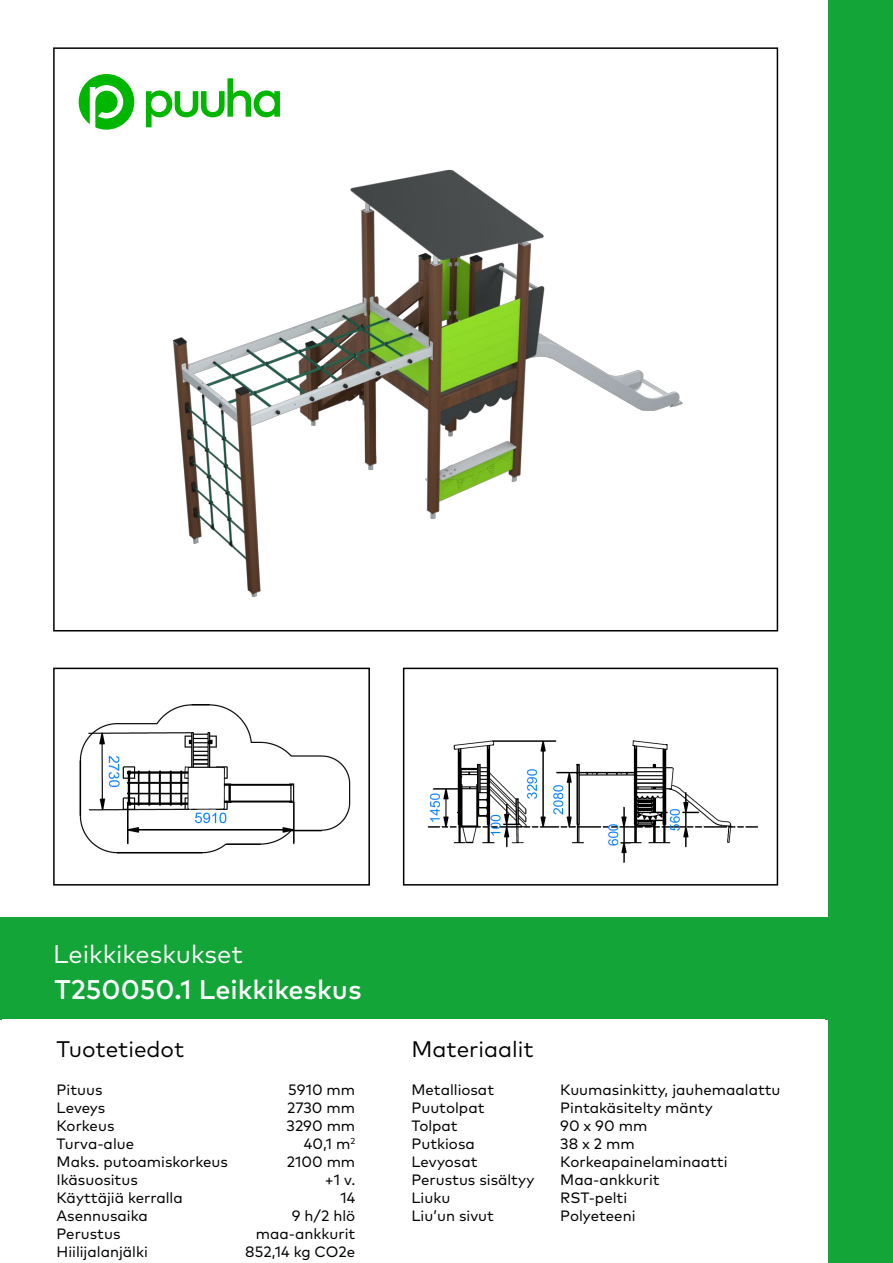
<style>
.page{position:relative;width:893px;height:1263px;background:#fff}
.page>*{position:absolute;margin:0;border:0;box-sizing:border-box;transform-origin:0 0}
.t1{font:500 27px "Mark Pro";color:#fff}
.t2{font:25.5px "Mark Pro";color:#fff}
.t3{font:22.5px "Mark Pro";color:#000}
.t4{font:15px/18px "Mark Pro";color:#000}
</style>
<div class="page">
<div style="left:828px;top:0;width:65px;height:1263px;background:#13a538"></div>
<div style="left:0;top:918px;width:884px;height:102px;background:#13a538"></div>
<svg style="left:79px;top:74px;width:55px;height:54px"></svg>
<svg style="left:146px;top:78px;width:134px;height:37px"></svg>
<div style="left:53px;top:668px;width:317px;height:217px;border:2px solid #000"></div>
<div style="left:403px;top:668px;width:375px;height:217px;border:2px solid #000"></div>
<img style="left:84px;top:115px;width:664px;height:516px">
<img style="left:428px;top:740px;width:331px;height:123px">
<img style="left:79px;top:704px;width:272px;height:150px">
<h2 class="t2" style="left:53px;top:935px;width:191px">Leikkikeskukset</h2>
<h1 class="t1" style="left:54px;top:969px;width:309px">T250050.1 Leikkikeskus</h1>
<h3 class="t3" style="left:57px;top:1032px;width:129px">Tuotetiedot</h3>
<h3 class="t3" style="left:411px;top:1032px;width:124px">Materiaalit</h3>
<p class="t4" style="left:57px;top:1079px;width:173px">Pituus<br>Leveys<br>Korkeus<br>Turva-alue<br>Maks. putoamiskorkeus<br>Ikäsuositus<br>Käyttäjiä kerralla<br>Asennusaika<br>Perustus<br>Hiilijalanjälki</p>
<p class="t4" style="left:411px;top:1079px;width:124px">Metalliosat<br>Puutolpat<br>Tolpat<br>Putkiosa<br>Levyosat<br>Perustus sisältyy<br>Liuku<br>Liu’un sivut</p>
<p class="t4" style="left:560px;top:1079px;width:222px">Kuumasinkitty, jauhemaalattu<br>Pintakäsitelty mänty<br>90 x 90 mm<br>38 x 2 mm<br>Korkeapainelaminaatti<br>Maa-ankkurit<br>RST-pelti<br>Polyeteeni</p>
<p class="t4" style="left:245px;top:1079px;width:112px;text-align:right">5910 mm<br>2730 mm<br>3290 mm<br>40,1 m<sup>2<br></sup>2100 mm<br>+1 v.<br>14<br>9 h/2 hlö maa-ankkurit<br>852,14 kg CO2e</p>
</div>
